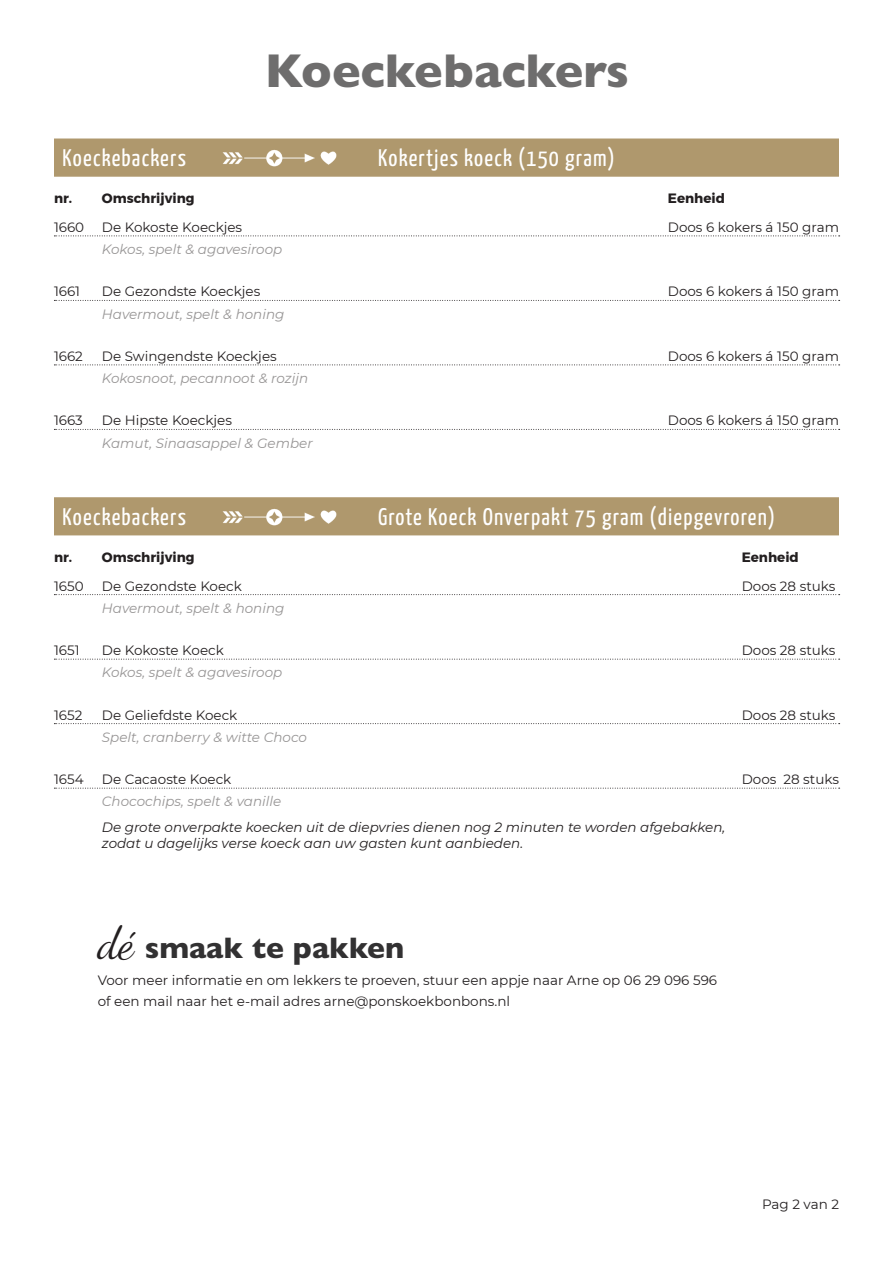
<style>
.page{position:relative;width:893px;height:1263px;background:#fff}
.page>*{position:absolute;margin:0;border:0;box-sizing:border-box;transform-origin:0 0}
.t1{font:800 48px "Gill Sans MT Std";color:#6e6d6d}
.t2{font:800 30px "Gill Sans MT Std";color:#323132}
.t3{font:24px "Yanone Kaffeesatz";letter-spacing:.05em;color:#fff}
.t4{font:13.5px "Montserrat";color:#231f20}
.t5{font:italic 13.5px "Montserrat";color:#979595}
.t6{font:italic 13.5px "Montserrat";color:#231f20}
.t7{font:700 13.5px "Montserrat";color:#231f20}
.s1{font-family:"Dancing Script";font-weight:400;font-size:45px;color:#231f20}
</style>
<div class="page">
<div style="left:54px;top:497px;width:785px;height:38px;background:#af986d;border:2px solid #af986d"></div>
<img style="left:212px;top:497px;width:135px;height:38px">
<svg style="left:54px;top:594px;width:786px;height:1px"></svg>
<svg style="left:54px;top:659px;width:786px;height:1px"></svg>
<svg style="left:54px;top:723px;width:786px;height:1px"></svg>
<svg style="left:54px;top:788px;width:786px;height:1px"></svg>
<div style="left:54px;top:138px;width:785px;height:39px;background:#af986d;border:2px solid #af986d"></div>
<img style="left:212px;top:138px;width:135px;height:39px">
<svg style="left:54px;top:364px;width:786px;height:1px"></svg>
<svg style="left:54px;top:429px;width:786px;height:1px"></svg>
<svg style="left:54px;top:236px;width:786px;height:1px"></svg>
<svg style="left:54px;top:300px;width:786px;height:1px"></svg>
<p class="t1" style="left:265px;top:42px;width:366px">Koeckebackers</p>
<p class="t3" style="left:62px;top:143px;width:125px">Koeckebackers</p>
<p class="t3" style="left:378px;top:143px;width:238px">Kokertjes koeck (150 gram)</p>
<p class="t7" style="left:54px;top:187px;width:20px">nr.</p>
<p class="t7" style="left:102px;top:187px;width:94px">Omschrijving</p>
<p class="t7" style="left:668px;top:187px;width:59px">Eenheid</p>
<p class="t4" style="left:54px;top:218px;width:32px">1660</p>
<p class="t4" style="left:102px;top:218px;width:142px">De Kokoste Koeckjes</p>
<p class="t5" style="left:102px;top:240px;width:182px">Kokos, spelt &amp; agavesiroop</p>
<p class="t4" style="left:102px;top:282px;width:160px">De Gezondste Koeckjes</p>
<p class="t4" style="left:668px;top:218px;width:173px">Doos 6 kokers á 150 gram</p>
<p class="t4" style="left:54px;top:282px;width:28px">1661</p>
<p class="t4" style="left:668px;top:282px;width:173px">Doos 6 kokers á 150 gram</p>
<p class="t5" style="left:102px;top:304px;width:184px">Havermout, spelt &amp; honing</p>
<p class="t4" style="left:54px;top:347px;width:30px">1662</p>
<p class="t4" style="left:102px;top:347px;width:176px">De Swingendste Koeckjes</p>
<p class="t5" style="left:102px;top:369px;width:208px">Kokosnoot, pecannoot &amp; rozijn</p>
<p class="t4" style="left:54px;top:411px;width:30px">1663</p>
<p class="t4" style="left:102px;top:411px;width:132px">De Hipste Koeckjes</p>
<p class="t5" style="left:102px;top:433px;width:212px">Kamut, Sinaasappel &amp; Gember</p>
<p class="t4" style="left:668px;top:347px;width:173px">Doos 6 kokers á 150 gram</p>
<p class="t4" style="left:668px;top:411px;width:173px">Doos 6 kokers á 150 gram</p>
<p class="t3" style="left:62px;top:502px;width:125px">Koeckebackers</p>
<p class="t3" style="left:378px;top:502px;width:399px">Grote Koeck Onverpakt 75 gram (diepgevroren)</p>
<p class="t7" style="left:54px;top:546px;width:20px">nr.</p>
<p class="t7" style="left:102px;top:546px;width:94px">Omschrijving</p>
<p class="t4" style="left:54px;top:576px;width:31px">1650</p>
<p class="t4" style="left:102px;top:576px;width:141px">De Gezondste Koeck</p>
<p class="t5" style="left:102px;top:599px;width:184px">Havermout, spelt &amp; honing</p>
<p class="t4" style="left:54px;top:641px;width:27px">1651</p>
<p class="t4" style="left:102px;top:641px;width:123px">De Kokoste Koeck</p>
<p class="t5" style="left:102px;top:663px;width:182px">Kokos, spelt &amp; agavesiroop</p>
<p class="t4" style="left:54px;top:705px;width:30px">1652</p>
<p class="t4" style="left:102px;top:705px;width:137px">De Geliefdste Koeck</p>
<p class="t5" style="left:102px;top:728px;width:207px">Spelt, cranberry &amp; witte Choco</p>
<p class="t7" style="left:742px;top:546px;width:59px">Eenheid</p>
<p class="t4" style="left:742px;top:576px;width:95px">Doos 28 stuks</p>
<p class="t4" style="left:742px;top:641px;width:95px">Doos 28 stuks</p>
<p class="t4" style="left:742px;top:705px;width:95px">Doos 28 stuks</p>
<p class="t4" style="left:54px;top:770px;width:31px">1654</p>
<p class="t4" style="left:742px;top:770px;width:99px">Doos 28 stuks</p>
<p class="t5" style="left:102px;top:792px;width:181px">Chocochips, spelt &amp; vanille</p>
<p class="t4" style="left:102px;top:770px;width:131px">De Cacaoste Koeck</p>
<p class="t6" style="left:102px;top:818px;width:625px">De grote onverpakte koecken uit de diepvries dienen nog 2 minuten te worden afgebakken,</p>
<p class="t6" style="left:102px;top:834px;width:423px">zodat u dagelijks verse koeck aan uw gasten kunt aanbieden.</p>
<p class="t2" style="left:98px;top:930px;width:308px"><span class="s1">dé</span> smaak te pakken</p>
<p class="t4" style="left:98px;top:971px;width:621px">Voor meer informatie en om lekkers te proeven, stuur een appje naar Arne op 06 29 096 596</p>
<p class="t4" style="left:98px;top:992px;width:414px">of een mail naar het e-mail adres arne@ponskoekbonbons.nl</p>
<p class="t4" style="left:762px;top:1195px;width:78px">Pag 2 van 2</p>
</div>
